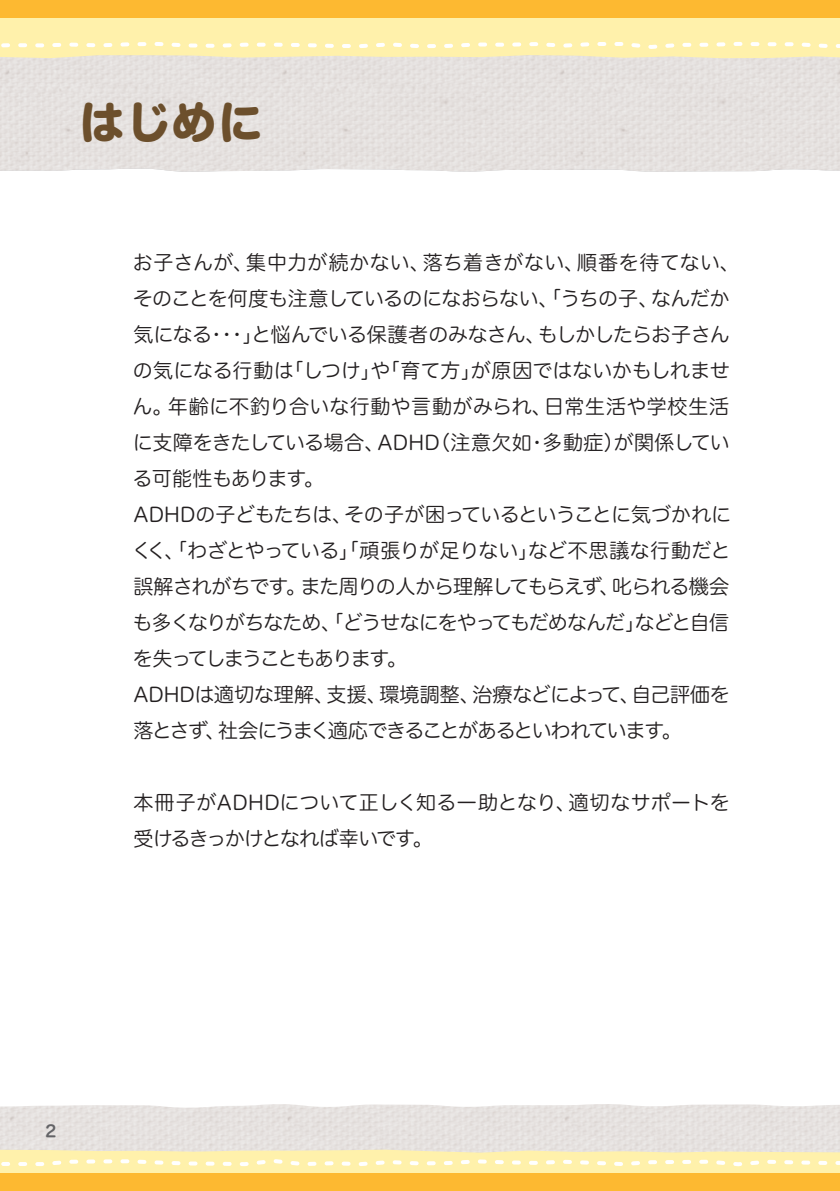
<style>
.page{position:relative;width:840px;height:1191px;background:#fff}
.page>*{position:absolute;margin:0;border:0;box-sizing:border-box;transform-origin:0 0}
.t1{font:44px "Hira Maru Std N W8";color:#6c4f2c}
.t2{font:20px/36px "Hira Maru Std N W3";letter-spacing:-.025em;color:#231f20}
.t3{font:16px "Hira Maru Std N W6";color:#636366}
</style>
<div class="page">
<svg style="left:0;top:1149px;width:839px;height:42px;background:#fcd87d"></svg>
<svg style="left:0;top:17px;width:839px;height:41px;background:#fdeea9"></svg>
<div style="left:0;top:0;width:839px;height:17px;background:#fdb931"></div>
<svg style="left:0;top:40px;width:839px;height:11px;background:#fff3b9"></svg>
<h1 class="t1" style="left:79px;top:88px;width:184px">はじめに</h1>
<p class="t2" style="left:132px;top:245px;width:609px">お子さんが、集中力が続かない、落ち着きがない、順番を待てない、そのことを何度も注意しているのになおらない、「うちの子、なんだか気になる・・・」と悩んでいる保護者のみなさん、もしかしたらお子さんの気になる行動は「しつけ」や「育て方」が原因ではないかもしれません。年齢に不釣り合いな行動や言動がみられ、日常生活や学校生活に支障をきたしている場合、ADHD（注意欠如・多動症）が関係している可能性もあります。<br>ADHDの子どもたちは、その子が困っているということに気づかれにくく、「わざとやっている」「頑張りが足りない」など不思議な行動だと誤解されがちです。また周りの人から理解してもらえず、叱られる機会も多くなりがちなため、「どうせなにをやってもだめなんだ」などと自信を失ってしまうこともあります。<br>ADHDは適切な理解、支援、環境調整、治療などによって、自己評価を落とさず、社会にうまく適応できることがあるといわれています。</p>
<p class="t2" style="left:133px;top:785px;width:597px">本冊子がADHDについて正しく知る一助となり、適切なサポートを受けるきっかけとなれば幸いです。</p>
<p class="t3" style="left:45px;top:1119px;width:12px">2</p>
</div>
